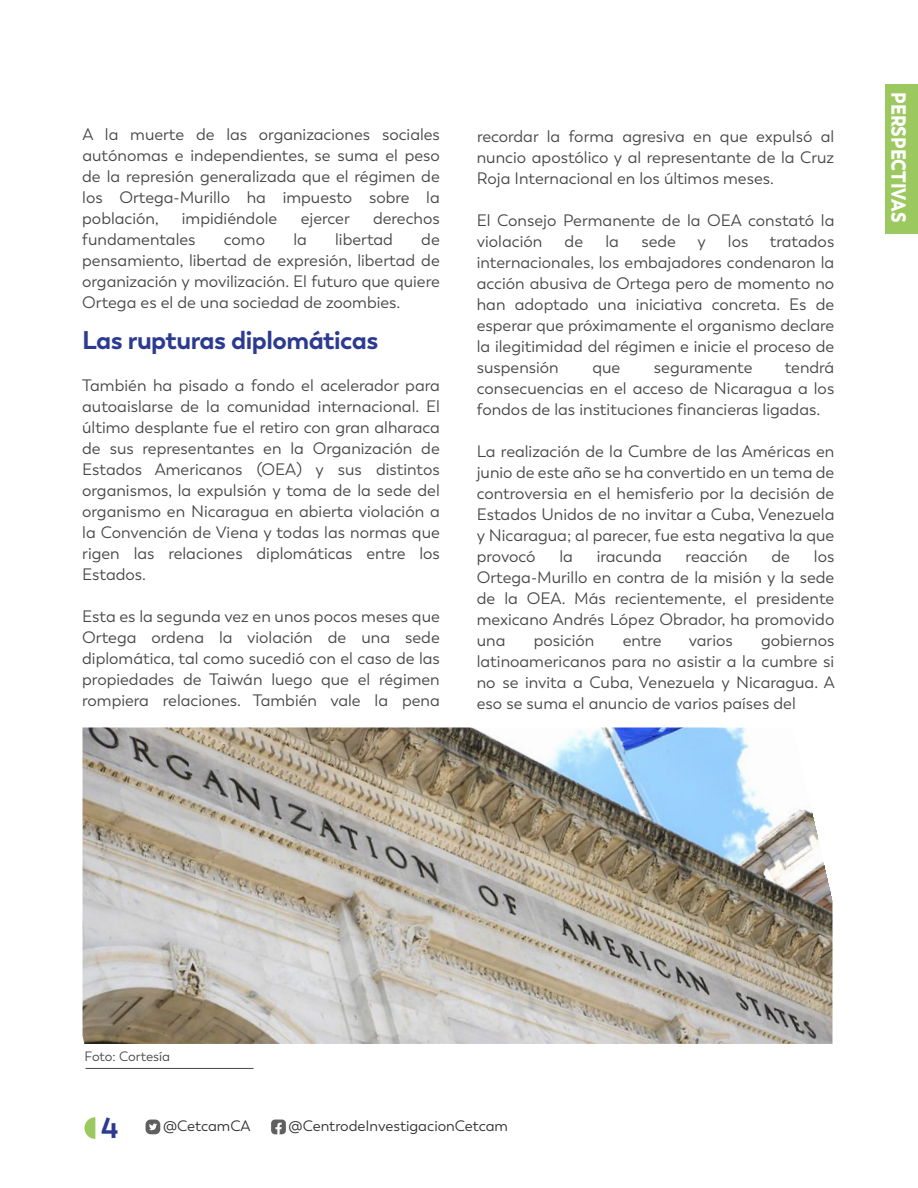
<style>
.page{position:relative;width:918px;height:1188px;background:#fff}
.page>*{position:absolute;margin:0;border:0;box-sizing:border-box;transform-origin:0 0}
.t1{font:700 29.1px "Trenda";color:#2c3b90}
.t2{font:700 25.5px "Trenda";letter-spacing:-.02em;color:#2c3b90}
.t3{font:900 20.4px "Trenda";color:#fff;scale:.86 1}
.t4{font:16.5px/21px "Trenda";color:#464646;text-align:justify}
.t5{font:15px "Trenda";color:#303030}
.t6{font:13.5px "Trenda";letter-spacing:-.005em;color:#464646}
</style>
<div class="page">
<svg style="left:85px;top:1117px;width:10px;height:22px"></svg>
<div style="left:146px;top:1120px;width:14px;height:14px;background:#606060;border-radius:5px"></div>
<svg style="left:149px;top:1124px;width:8px;height:6px"></svg>
<svg style="left:271px;top:1120px;width:15px;height:14px"></svg>
<hr style="left:86px;top:1068px;width:168px;height:1px;background:#464646">
<div style="left:885px;top:84px;width:33px;height:150px;background:#9cc860"></div>
<img style="left:83px;top:728px;width:749px;height:316px">
<p class="t4" style="left:82px;top:124px;width:359px">A la muerte de las organizaciones sociales autónomas e independientes, se suma el peso de la represión generalizada que el régimen de los Ortega-Murillo ha impuesto sobre la población,</p>
<p class="t4" style="left:182px;top:209px;width:97px">impidiéndole</p>
<p class="t4" style="left:301px;top:209px;width:51px">ejercer</p>
<p class="t4" style="left:373px;top:209px;width:68px">derechos</p>
<p class="t4" style="left:82px;top:230px;width:115px">fundamentales</p>
<p class="t4" style="left:224px;top:230px;width:43px">como</p>
<p class="t4" style="left:293px;top:230px;width:15px">la</p>
<p class="t4" style="left:335px;top:230px;width:59px">libertad</p>
<p class="t4" style="left:82px;top:230px;width:359px;text-indent:339px">de pensamiento, libertad de expresión, libertad de organización y movilización. El futuro que quiere Ortega es el de una sociedad de zoombies.</p>
<h2 class="t2" style="left:82px;top:324px;width:298px">Las rupturas diplomáticas</h2>
<p class="t4" style="left:82px;top:375px;width:359px">También ha pisado a fondo el acelerador para autoaislarse de la comunidad internacional. El último desplante fue el retiro con gran alharaca de sus representantes en la Organización de Estados Americanos (OEA) y sus distintos organismos, la expulsión y toma de la sede del organismo en Nicaragua en abierta violación a la Convención de Viena y todas las normas que rigen las relaciones diplomáticas entre los Estados.</p>
<p class="t4" style="left:82px;top:606px;width:359px">Esta es la segunda vez en unos pocos meses que Ortega ordena la violación de una sede diplomática, tal como sucedió con el caso de las propiedades de Taiwán luego que el régimen rompiera relaciones. También vale la pena</p>
<p class="t4" style="left:477px;top:126px;width:359px">recordar la forma agresiva en que expulsó al nuncio apostólico y al representante de la Cruz Roja Internacional en los últimos meses.</p>
<p class="t4" style="left:477px;top:210px;width:359px">El Consejo Permanente de la OEA constató la violación</p>
<p class="t4" style="left:477px;top:231px;width:359px;text-indent:293px">tratados internacionales, los embajadores condenaron la acción abusiva de Ortega pero de momento no han adoptado una iniciativa concreta. Es de esperar que próximamente el organismo declare la ilegitimidad del régimen e inicie el proceso de suspensión</p>
<p class="t4" style="left:565px;top:231px;width:20px">de</p>
<p class="t4" style="left:606px;top:231px;width:15px">la</p>
<p class="t4" style="left:641px;top:231px;width:36px">sede</p>
<p class="t4" style="left:697px;top:231px;width:10px">y</p>
<p class="t4" style="left:728px;top:231px;width:22px">los</p>
<p class="t4" style="left:477px;top:357px;width:359px;text-indent:308px">tendrá consecuencias en el acceso de Nicaragua a los fondos de las instituciones financieras ligadas.</p>
<p class="t4" style="left:477px;top:441px;width:359px">La realización de la Cumbre de las Américas en junio de este año se ha convertido en un tema de controversia en el hemisferio por la decisión de Estados Unidos de no invitar a Cuba, Venezuela y Nicaragua; al parecer, fue esta negativa la que provocó</p>
<p class="t4" style="left:592px;top:357px;width:29px">que</p>
<p class="t4" style="left:654px;top:357px;width:100px">seguramente</p>
<p class="t4" style="left:477px;top:546px;width:359px;text-indent:337px">los Ortega-Murillo en contra de la misión y la sede de la OEA. Más recientemente, el presidente mexicano Andrés López Obrador, ha promovido una</p>
<p class="t4" style="left:559px;top:546px;width:15px">la</p>
<p class="t4" style="left:597px;top:546px;width:67px">iracunda</p>
<p class="t4" style="left:686px;top:546px;width:64px">reacción</p>
<p class="t4" style="left:772px;top:546px;width:20px">de</p>
<p class="t4" style="left:477px;top:630px;width:360px;text-indent:284px">gobiernos latinoamericanos para no asistir a la cumbre si no se invita a Cuba, Venezuela y Nicaragua. A eso se suma el anuncio de varios países del</p>
<p class="t4" style="left:534px;top:630px;width:62px">posición</p>
<p class="t4" style="left:623px;top:630px;width:40px">entre</p>
<p class="t4" style="left:689px;top:630px;width:46px">varios</p>
<p class="t3" style="left:912px;top:92px;width:153px;rotate:90deg">PERSPECTIVAS</p>
<p class="t6" style="left:84px;top:1049px;width:87px">Foto: Cortesía</p>
<h1 class="t1" style="left:101px;top:1110px;width:19px">4</h1>
<p class="t5" style="left:163px;top:1117px;width:89px">@CetcamCA</p>
<p class="t5" style="left:289px;top:1117px;width:221px">@CentrodeInvestigacionCetcam</p>
</div>
